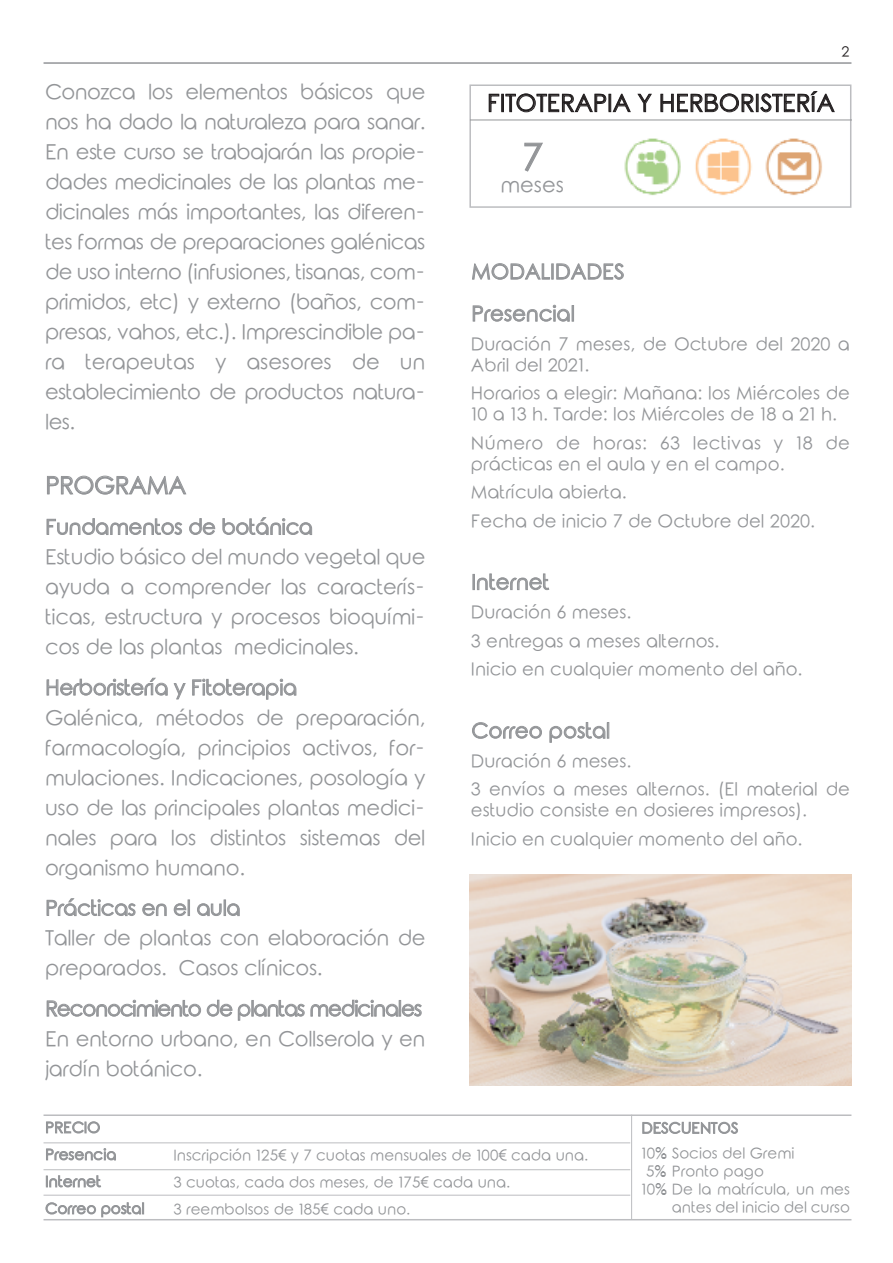
<style>
.page{position:relative;width:893px;height:1263px;background:#fff}
.page>*{position:absolute;margin:0;border:0;box-sizing:border-box;transform-origin:0 0}
.t1{font:37.5px "Rounded Elegance";color:#939598}
.t2{font:24px "Rounded Elegance";color:#231f20}
.t3{font:24px "Rounded Elegance";letter-spacing:-.015em;color:#939598}
.t4{font:21px/30px "Rounded Elegance";letter-spacing:-.015em;color:#939598}
.t5{font:18px/28.5px "Rounded Elegance";color:#939598}
.t6{font:18px/21px "Rounded Elegance";letter-spacing:.02em;color:#939598}
.t7{font:15px/27px "Rounded Elegance";color:#939598}
.t8{font:14.25px "Rounded Elegance";color:#231f20}
</style>
<div class="page">
<img style="left:470px;top:874px;width:382px;height:212px">
<hr style="left:44px;top:62px;width:807px;height:2px;background:#939598">
<hr style="left:44px;top:1219px;width:807px;height:1px;background:#bcbdc0">
<hr style="left:44px;top:1114px;width:807px;height:2px;background:#bcbdc0">
<hr style="left:44px;top:1195px;width:586px;height:1px;background:#bcbdc0">
<hr style="left:44px;top:1169px;width:586px;height:1px;background:#bcbdc0">
<hr style="left:44px;top:1142px;width:586px;height:1px;background:#bcbdc0">
<div style="left:469px;top:84px;width:382px;height:124px;border:2px solid #bcbdc0"></div>
<hr style="left:631px;top:1115px;width:1px;height:105px;background:#bcbdc0">
<hr style="left:470px;top:120px;width:382px;height:1px;background:#939598">
<img style="left:624px;top:138px;width:198px;height:58px">
<p class="t4" style="left:45px;top:78px;width:382px;text-align:justify">Conozca los elementos básicos que nos ha dado la naturaleza para sanar.<br>En este curso se trabajarán las propie&shy;dades medicinales de las plantas me&shy;dicinales más importantes, las diferen&shy;tes formas de preparaciones galénicas de uso interno (infusiones, tisanas, com&shy;primidos, etc) y externo (baños, com&shy;presas, vahos, etc.). Imprescindible pa&shy;ra terapeutas y asesores de un establecimiento de productos natura&shy;les.</p>
<p class="t3" style="left:45px;top:472px;width:142px">PROGRAMA</p>
<p class="t4" style="left:45px;top:513px;width:382px">Fundamentos de botánica<br>Estudio básico del mundo vegetal que ayuda a comprender las caracterís&shy;ticas, estructura y procesos bioquími&shy;cos de las plantas medicinales.</p>
<p class="t4" style="left:45px;top:673px;width:382px">Herboristería y Fitoterapia<br>Galénica, métodos de preparación, farmacología, principios activos, for&shy;mulaciones. Indicaciones, posología y uso de las principales plantas medici&shy;nales para los distintos sistemas del organismo humano.</p>
<p class="t4" style="left:45px;top:894px;width:382px">Prácticas en el aula<br>Taller de plantas con elaboración de preparados. Casos clínicos.</p>
<p class="t4" style="left:45px;top:994px;width:382px">Reconocimiento de plantas medici nales<br>En entorno urbano, en Collserola y en jardín botánico.</p>
<p class="t8" style="left:841px;top:44px;width:9px">2</p>
<p class="t2" style="left:487px;top:90px;width:349px">FITOTERAPIA Y HERBORISTERÍA</p>
<h1 class="t1" style="left:522px;top:137px;width:22px">7</h1>
<p class="t4" style="left:500px;top:171px;width:65px">meses</p>
<p class="t4" style="left:471px;top:251px;width:155px;line-height:42px">MODALIDADES<br>Presencial</p>
<p class="t5" style="left:471px;top:334px;width:380px;line-height:21px">Duración 7 meses, de Octubre del 2020 a<br>Abril del 2021.</p>
<p class="t5" style="left:471px;top:383px;width:380px;line-height:21px">Horarios a elegir: Mañana: los Miércoles de<br>10 a 13 h. Tarde: los Miércoles de 18 a 21 h.</p>
<p class="t6" style="left:471px;top:433px;width:380px">Número de horas: 63 lectivas y 18 de prácticas en el aula y en el campo.</p>
<p class="t5" style="left:471px;top:479px;width:346px">Matrícula abierta.<br>Fecha de inicio 7 de Octubre del 2020.</p>
<p class="t4" style="left:471px;top:568px;width:80px">Internet</p>
<p class="t5" style="left:471px;top:599px;width:333px">Duración 6 meses.<br>3 entregas a meses alternos.<br>Inicio en cualquier momento del año.</p>
<p class="t4" style="left:471px;top:716px;width:140px">Correo postal</p>
<p class="t5" style="left:471px;top:747px;width:380px">Duración 6 meses.<br>3 envíos a meses alternos. (El material de</p>
<p class="t5" style="left:471px;top:797px;width:338px">estudio consiste en dosieres impresos).<br>Inicio en cualquier momento del año.</p>
<p class="t7" style="left:45px;top:1115px;width:73px">PRECIO<br>Presencia</p>
<p class="t7" style="left:173px;top:1142px;width:416px">Inscripción 125€ y 7 cuotas mensuales de 100€ cada una.</p>
<p class="t7" style="left:45px;top:1169px;width:57px">Internet</p>
<p class="t7" style="left:173px;top:1169px;width:338px">3 cuotas, cada dos meses, de 175€ cada una.</p>
<p class="t7" style="left:45px;top:1196px;width:101px">Correo postal</p>
<p class="t7" style="left:173px;top:1196px;width:238px">3 reembolsos de 185€ cada uno.</p>
<p class="t7" style="left:641px;top:1116px;width:155px;line-height:25.7px">DESCUENTOS<br>10% Socios del Gremi</p>
<p class="t7" style="left:646px;top:1159px;width:119px">5% Pronto pago</p>
<p class="t7" style="left:641px;top:1177px;width:210px">10% De la matrícula, un mes</p>
<p class="t7" style="left:672px;top:1195px;width:180px">antes del inicio del curso</p>
</div>
